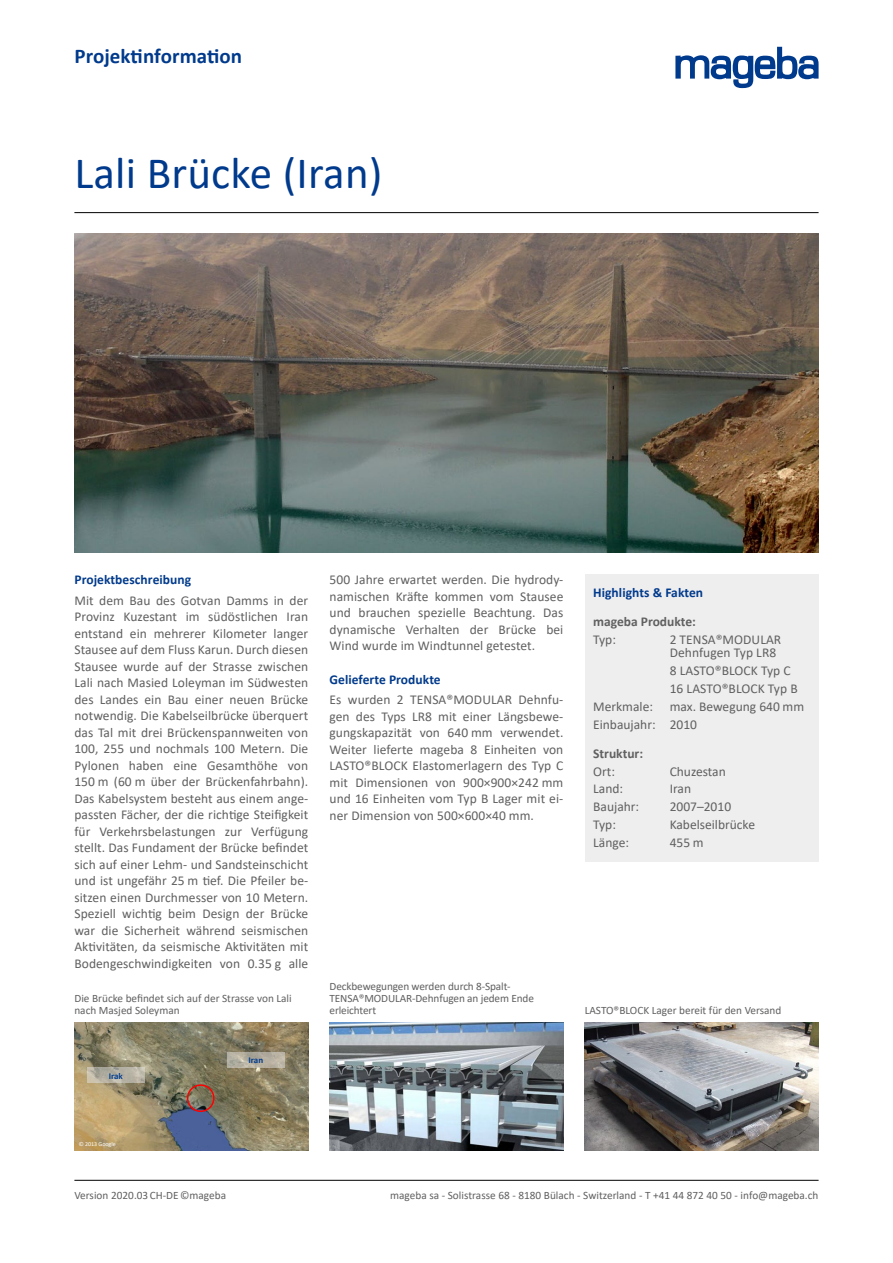
<style>
.page{position:relative;width:893px;height:1263px;background:#fff}
.page>*{position:absolute;margin:0;border:0;box-sizing:border-box;transform-origin:0 0}
.t1{font:45px "Calibri";letter-spacing:.005em;color:#003a8c}
.t2{font:700 21px "Calibri";letter-spacing:.005em;color:#003a8c}
.t3{font:13.5px/16.5px "Calibri";letter-spacing:.005em;color:#616060;text-align:justify}
.t4{font:700 13.5px "Calibri";letter-spacing:.005em;color:#003a8c}
.t5{font:700 13.5px "Calibri";color:#616060}
.t6{font:11.25px/12px "Calibri";color:#616060}
.t7{font:700 9px "Calibri";color:#003a8c}
.t8{font:6px "Calibri";color:#fff}
</style>
<div class="page">
<hr style="left:74px;top:1180px;width:745px;height:1px;background:#000">
<hr style="left:74px;top:212px;width:745px;height:1px;background:#000">
<img style="left:74px;top:1023px;width:234px;height:127px">
<div style="left:187px;top:1084px;width:28px;height:28px;border:2px solid #f00;border-radius:50%"></div>
<img style="left:74px;top:234px;width:745px;height:319px">
<img style="left:330px;top:1023px;width:233px;height:127px">
<img style="left:585px;top:1023px;width:234px;height:127px">
<div style="left:585px;top:574px;width:234px;height:288px;background:#efeeef"></div>
<svg style="left:87px;top:1068px;width:58px;height:15px"></svg>
<svg style="left:227px;top:1052px;width:58px;height:16px"></svg>
<svg style="left:675px;top:47px;width:144px;height:41px"></svg>
<h2 class="t2" style="left:74px;top:41px;width:169px">Projektinformation</h2>
<h1 class="t1" style="left:74px;top:142px;width:310px">Lali Brücke (Iran)</h1>
<p class="t4" style="left:74px;top:570px;width:118px">Projektbeschreibung</p>
<p class="t3" style="left:74px;top:592px;width:235px">Mit dem Bau des Gotvan Damms in der Provinz Kuzestant im südöstlichen Iran entstand ein mehrerer Kilometer langer Stausee auf dem Fluss Karun. Durch diesen Stausee wurde auf der Strasse zwischen Lali nach Masied Loleyman im Südwesten des Landes ein Bau einer neuen Brücke notwendig. Die Kabelseilbrücke überquert das Tal mit drei Brückenspannweiten von 100, 255 und nochmals 100 Metern. Die Pylonen haben eine Gesamthöhe von 150 m (60 m über der Brückenfahrbahn).<br>Das Kabelsystem besteht aus einem ange&shy;passten Fächer, der die richtige Steifigkeit für Verkehrsbelastungen zur Verfügung stellt. Das Fundament der Brücke befindet sich auf einer Lehm- und Sandsteinschicht und ist ungefähr 25 m tief. Die Pfeiler be&shy;sitzen einen Durchmesser von 10 Metern.<br>Speziell wichtig beim Design der Brücke war die Sicherheit während seismischen Aktivitäten, da seismische Aktivitäten mit Bodengeschwindigkeiten von 0.35 g alle</p>
<p class="t6" style="left:74px;top:992px;width:219px">Die Brücke befindet sich auf der Strasse von Lali nach Masjed Soleyman</p>
<p class="t6" style="left:330px;top:980px;width:206px">Deckbewegungen werden durch 8-Spalt-<br>TENSA®MODULAR-Dehnfugen an jedem Ende erleichtert</p>
<p class="t3" style="left:330px;top:571px;width:235px">500 Jahre erwartet werden. Die hydrody&shy;namischen Kräfte kommen vom Stausee und brauchen spezielle Beachtung. Das dynamische Verhalten der Brücke bei Wind wurde im Windtunnel getestet.</p>
<p class="t4" style="left:330px;top:670px;width:113px">Gelieferte Produkte</p>
<p class="t3" style="left:330px;top:691px;width:235px">Es wurden 2 TENSA®MODULAR Dehnfu&shy;gen des Typs LR8 mit einer Längsbewe&shy;gungskapazität von 640 mm verwendet.<br>Weiter lieferte mageba 8 Einheiten von LASTO®BLOCK Elastomerlagern des Typ C mit Dimensionen von 900×900×242 mm und 16 Einheiten vom Typ B Lager mit ei&shy;ner Dimension von 500×600×40 mm.</p>
<p class="t7" style="left:109px;top:1069px;width:16px">Irak</p>
<p class="t7" style="left:249px;top:1054px;width:16px">Iran</p>
<p class="t4" style="left:593px;top:583px;width:112px">Highlights &amp; Fakten</p>
<p class="t5" style="left:593px;top:612px;width:104px">mageba Produkte:</p>
<p class="t3" style="left:593px;top:631px;width:24px">Typ:</p>
<p class="t3" style="left:670px;top:632px;width:113px;line-height:13.5px">2 TENSA®MODULAR<br>Dehnfugen Typ LR8</p>
<p class="t3" style="left:670px;top:662px;width:123px">8 LASTO®BLOCK Typ C</p>
<p class="t3" style="left:670px;top:680px;width:130px">16 LASTO®BLOCK Typ B</p>
<p class="t3" style="left:593px;top:698px;width:212px">Merkmale: max. Bewegung 640 mm</p>
<p class="t3" style="left:593px;top:715px;width:105px">Einbaujahr: 2010</p>
<p class="t5" style="left:593px;top:744px;width:51px">Struktur:</p>
<p class="t3" style="left:593px;top:762px;width:23px">Ort:</p>
<p class="t3" style="left:670px;top:762px;width:58px">Chuzestan</p>
<p class="t3" style="left:593px;top:780px;width:31px">Land:</p>
<p class="t3" style="left:670px;top:780px;width:23px">Iran</p>
<p class="t3" style="left:593px;top:798px;width:48px">Baujahr:</p>
<p class="t3" style="left:670px;top:798px;width:63px">2007–2010</p>
<p class="t3" style="left:593px;top:816px;width:24px">Typ:</p>
<p class="t3" style="left:670px;top:816px;width:87px">Kabelseilbrücke</p>
<p class="t3" style="left:593px;top:833px;width:37px">Länge:</p>
<p class="t3" style="left:670px;top:833px;width:36px">455 m</p>
<p class="t6" style="left:585px;top:1004px;width:198px">LASTO®BLOCK Lager bereit für den Versand</p>
<p class="t8" style="left:79px;top:1140px;width:39px">© 2013 Google</p>
<p class="t6" style="left:74px;top:1189px;width:153px">Version 2020.03 CH-DE ©mageba</p>
<p class="t6" style="left:390px;top:1189px;width:430px">mageba sa - Solistrasse 68 - 8180 Bülach - Switzerland - T +41 44 872 40 50 - info@mageba.ch</p>
</div>
